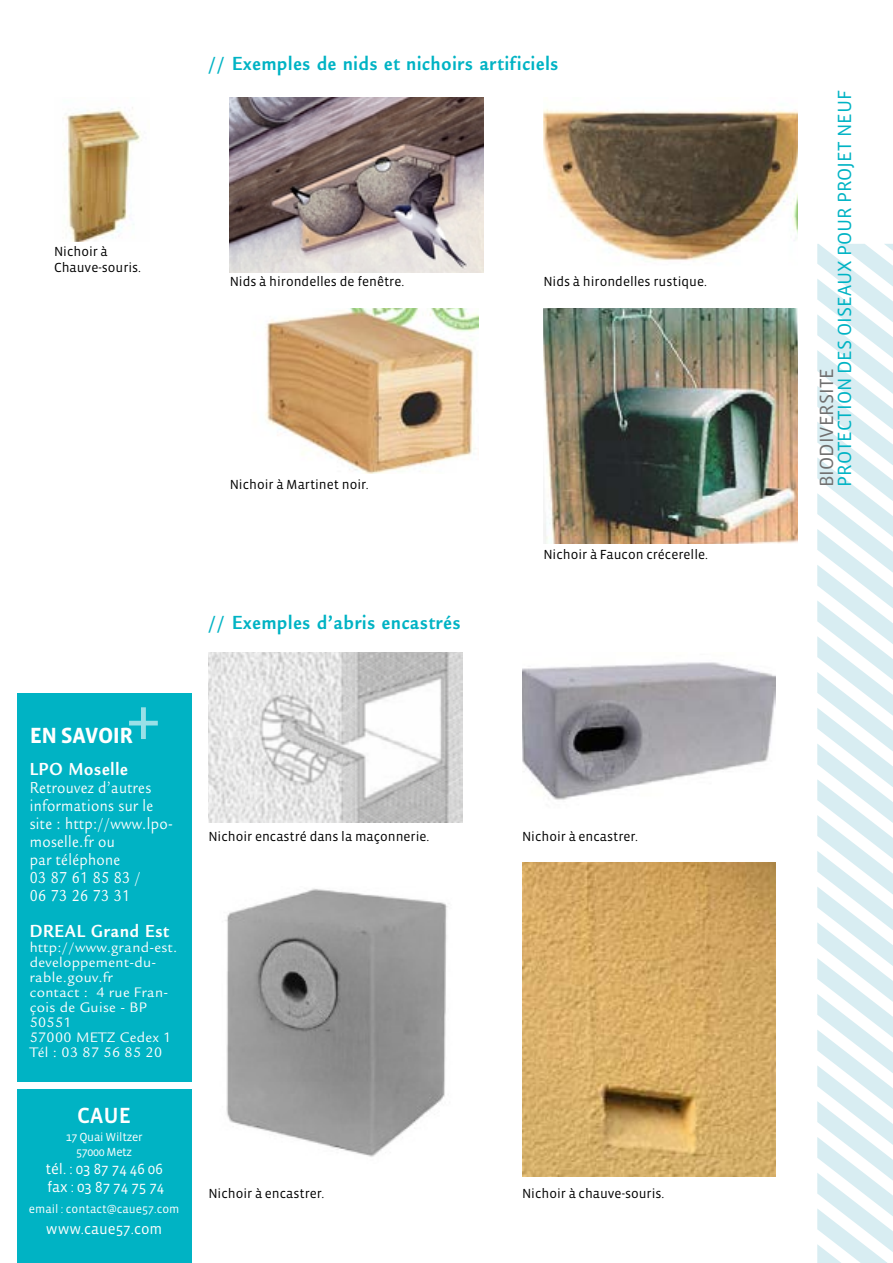
<style>
.page{position:relative;width:893px;height:1263px;background:#fff}
.page>*{position:absolute;margin:0;border:0;box-sizing:border-box;transform-origin:0 0}
.t1{font:69.75px "Vista Sans OT";color:#fff}
.t2{font:700 22.5px "Vista Sans OT";letter-spacing:-.02em;color:#fff}
.t3{font:500 22.5px "Vista Sans OT";color:#fff}
.t4{font:700 20.7px "Legacy Sans Std";letter-spacing:.05em;color:#00b3c4;scale:.87 1}
.t5{font:19.5px "Vista Sans OT";color:#00b3c4}
.t6{font:19.5px "Vista Sans OT";color:#706f6f}
.t7{font:700 18.9px "Legacy Sans Std";letter-spacing:.05em;color:#fff;scale:.87 1}
.t8{font:17.25px/18px "Legacy Sans Std";letter-spacing:.025em;color:#fff;scale:.87 1}
.t9{font:15px/15px "Legacy Sans Std";letter-spacing:.025em;color:#fff}
.t10{font:15px/18px "Vista Sans OT";color:#fff}
.t11{font:13.5px/16.2px "Vista Sans OT";color:#000}
.t12{font:12px/15px "Vista Sans OT";letter-spacing:-.01em;color:#fff;text-align:center}
</style>
<div class="page">
<div style="left:17px;top:1089px;width:174px;height:174px;background:#00b3c4"></div>
<svg style="left:817px;top:244px;width:76px;height:1019px"></svg>
<div style="left:17px;top:693px;width:174px;height:388px;background:#00b3c4"></div>
<img style="left:543px;top:109px;width:254px;height:152px">
<img style="left:265px;top:308px;width:214px;height:165px">
<img style="left:63px;top:107px;width:79px;height:135px">
<img style="left:543px;top:308px;width:254px;height:236px">
<img style="left:230px;top:98px;width:254px;height:174px">
<img style="left:522px;top:662px;width:254px;height:138px">
<img style="left:225px;top:888px;width:223px;height:269px">
<img style="left:522px;top:862px;width:254px;height:314px">
<img style="left:208px;top:652px;width:254px;height:170px">
<h3 class="t4" style="left:208px;top:51px;width:404px">// Exemples de nids et nichoirs artificiels</h3>
<p class="t11" style="left:54px;top:244px;width:89px">Nichoir à<br>Chauve-souris.</p>
<p class="t11" style="left:230px;top:274px;width:176px">Nids à hirondelles de fenêtre.</p>
<p class="t11" style="left:543px;top:274px;width:165px">Nids à hirondelles rustique.</p>
<h1 class="t1" style="left:126px;top:683px;width:36px">+</h1>
<h2 class="t2" style="left:30px;top:724px;width:105px">EN SAVOIR</h2>
<h3 class="t7" style="left:30px;top:758px;width:114px">LPO Moselle</h3>
<p class="t8" style="left:30px;top:779px;width:166px">Retrouvez d’autres informations sur le site : http://www.lpo&shy;moselle.fr ou<br>par téléphone<br>03 87 61 85 83 /<br>06 73 26 73 31</p>
<h3 class="t7" style="left:30px;top:920px;width:162px">DREAL Grand Est</h3>
<p class="t9" style="left:30px;top:940px;width:149px">http://www.grand-est. developpement-du&shy;rable.gouv.fr<br>contact : 4 rue Fran&shy;çois de Guise - BP<br>50551<br>57000 METZ Cedex 1<br>Tél : 03 87 56 85 20</p>
<h2 class="t3" style="left:77px;top:1104px;width:55px">CAUE</h2>
<p class="t12" style="left:66px;top:1130px;width:78px">17 Quai Wiltzer<br>57000 Metz</p>
<p class="t10" style="left:45px;top:1160px;width:120px">tél. : 03 87 74 46 06 fax : 03 87 74 75 74</p>
<p class="t12" style="left:29px;top:1202px;width:152px">email : contact@caue57.com</p>
<p class="t10" style="left:46px;top:1220px;width:118px">www.caue57.com</p>
<p class="t11" style="left:230px;top:477px;width:140px">Nichoir à Martinet noir.</p>
<h3 class="t4" style="left:208px;top:611px;width:291px">// Exemples d’abris encastrés</h3>
<p class="t11" style="left:543px;top:546px;width:166px">Nichoir à Faucon crécerelle.</p>
<p class="t11" style="left:208px;top:828px;width:223px">Nichoir encastré dans la maçonnerie.</p>
<p class="t11" style="left:522px;top:828px;width:117px">Nichoir à encastrer.</p>
<p class="t11" style="left:208px;top:1186px;width:117px">Nichoir à encastrer.</p>
<p class="t11" style="left:522px;top:1186px;width:144px">Nichoir à chauve-souris.</p>
<h3 class="t5" style="left:834px;top:487px;width:398px;rotate:-90deg">PROTECTION DES OISEAUX POUR PROJET NEUF</h3>
<h3 class="t6" style="left:816px;top:487px;width:120px;rotate:-90deg">BIODIVERSITE</h3>
</div>
